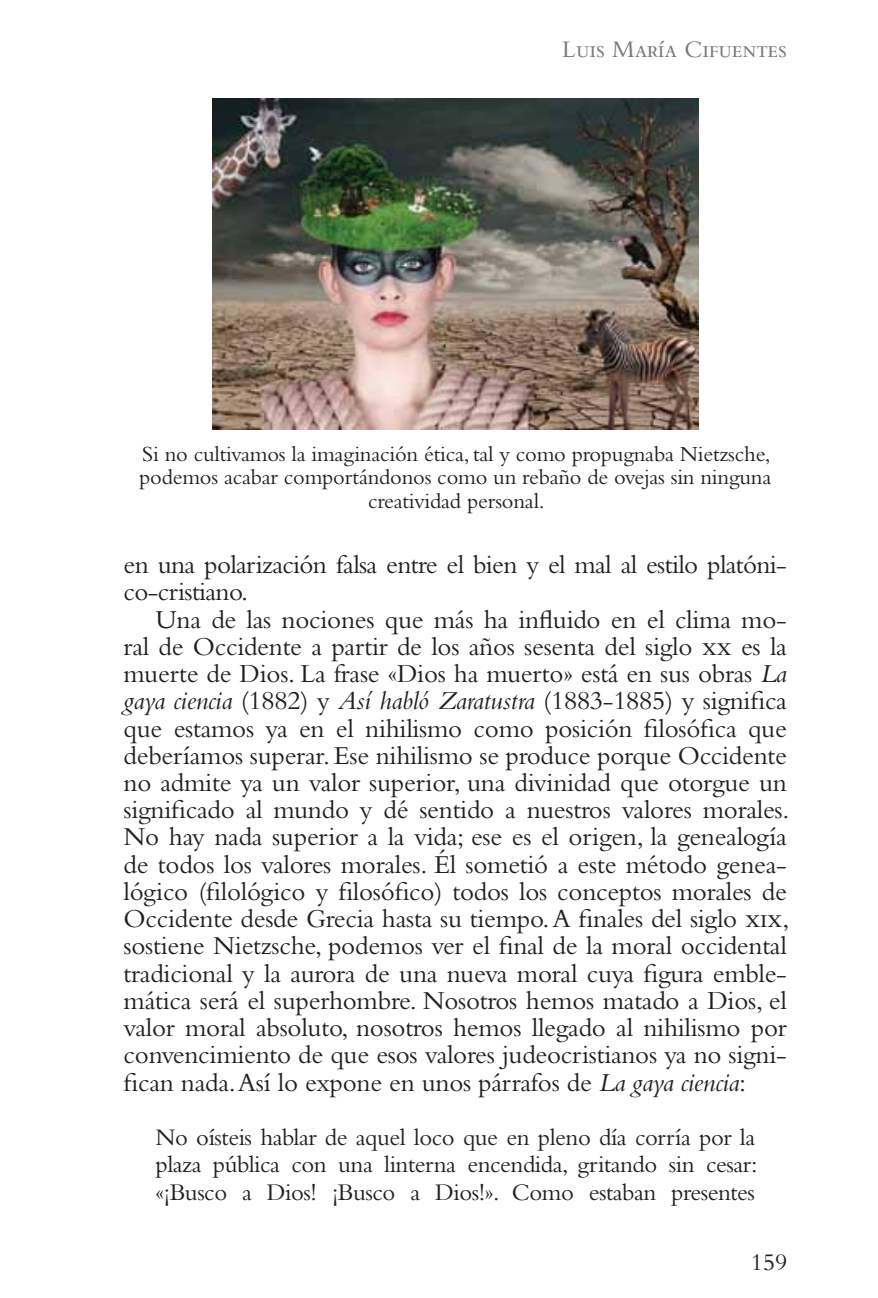
<style>
.page{position:relative;width:878px;height:1298px;background:#fff}
.page>*{position:absolute;margin:0;border:0;box-sizing:border-box;transform-origin:0 0}
.t1{font:27px/27.2px "Bembo Std";letter-spacing:-.01em;color:#231f20}
.t2{font:24.75px/27.2px "Bembo Std";letter-spacing:-.02em;color:#231f20;text-align:justify}
.t3{font:24.75px "Bembo Std";color:#77787b}
.t4{font:22.5px/23.6px "Bembo Std";letter-spacing:.005em;color:#231f20;text-align:center}
.s1{font-style:italic}
</style>
<div class="page">
<img style="left:212px;top:99px;width:486px;height:330px">
<p class="t3" style="left:562px;top:40px;width:227px">Luis María Cifuentes</p>
<p class="t4" style="left:139px;top:444px;width:634px">Si no cultivamos la imaginación ética, tal y como propugnaba Nietzsche, podemos acabar comportándonos como un rebaño de ovejas sin ninguna creatividad personal.</p>
<p class="t1" style="left:124px;top:554px;width:665px">en una polarización falsa entre el bien y el mal al estilo platóni&shy;co-cristiano.</p>
<p class="t1" style="left:124px;top:608px;width:667px;text-align:justify;text-indent:32px">Una de las nociones que más ha influido en el clima mo&shy;ral de Occidente a partir de los años sesenta del siglo xx es la muerte de Dios. La frase «Dios ha muerto» está en sus obras <span class="s1">La gaya ciencia</span> (1882) y <span class="s1">Así habló Zaratustra</span> (1883-1885) y significa que estamos ya en el nihilismo como posición filosófica que deberíamos superar. Ese nihilismo se produce porque Occidente no admite ya un valor superior, una divinidad que otorgue un significado al mundo y dé sentido a nuestros valores morales.<br>No hay nada superior a la vida; ese es el origen, la genealogía de todos los valores morales. Él sometió a este método genea&shy;lógico (filológico y filosófico) todos los conceptos morales de Occidente desde Grecia hasta su tiempo. A finales del siglo xix, sostiene Nietzsche, podemos ver el final de la moral occidental tradicional y la aurora de una nueva moral cuya figura emble&shy;mática será el superhombre. Nosotros hemos matado a Dios, el valor moral absoluto, nosotros hemos llegado al nihilismo por convencimiento de que esos valores judeocristianos ya no signi&shy;fican nada. Así lo expone en unos párrafos de <span class="s1">La gaya ciencia</span>:</p>
<p class="t2" style="left:156px;top:1126px;width:603px">No oísteis hablar de aquel loco que en pleno día corría por la plaza pública con una linterna encendida, gritando sin cesar: «¡Busco a Dios! ¡Busco a Dios!». Como estaban presentes</p>
<p class="t2" style="left:751px;top:1251px;width:38px">159</p>
</div>
